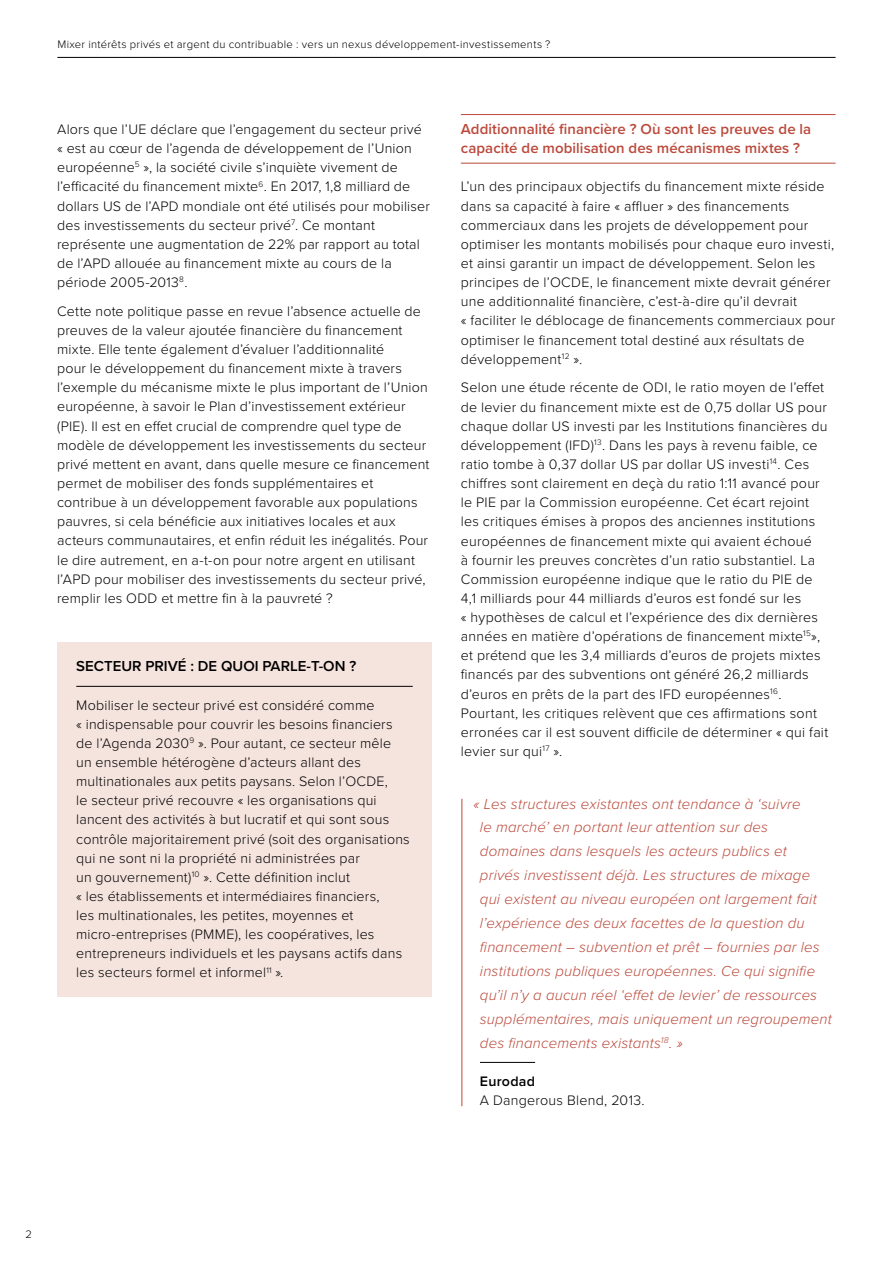
<style>
.page{position:relative;width:893px;height:1263px;background:#fff}
.page>*{position:absolute;margin:0;border:0;box-sizing:border-box;transform-origin:0 0}
.citations_rouge{font:italic 300 15px/23.9px "Proxima Nova";letter-spacing:.01em;color:#bb493b}
.t1{font:600 15px/19.2px "Proxima Nova";letter-spacing:.005em;color:#bb493b}
.t2{font:600 15px "Proxima Nova";color:#000}
.body{font:300 14.25px/19.2px "Proxima Nova";letter-spacing:.015em;color:#000}
.t3{font:300 11.25px "Proxima Nova";letter-spacing:.025em;color:#000}
.s1{font-style:italic}
.s2{font-weight:600}
</style>
<div class="page">
<hr style="left:57px;top:57px;width:779px;height:1px;background:#000">
<div style="left:57px;top:642px;width:375px;height:354px;background:#f5e4de"></div>
<hr style="left:76px;top:686px;width:337px;height:1px;background:#000">
<hr style="left:461px;top:799px;width:1px;height:307px;background:#bb493b">
<hr style="left:480px;top:1062px;width:55px;height:1px;background:#000">
<hr style="left:461px;top:114px;width:375px;height:1px;background:#bb493b">
<hr style="left:461px;top:163px;width:375px;height:1px;background:#bb493b">
<p class="t3" style="left:57px;top:36px;width:495px">Mixer intérêts privés et argent du contribuable : vers un nexus développement-investissements ?</p>
<p class="body" style="left:57px;top:119px;width:374px">Alors que l’UE déclare que l’engagement du secteur privé « est au cœur de l’agenda de développement de l’Union européenne<sup>5</sup> », la société civile s’inquiète vivement de l’efficacité du financement mixte<sup>6</sup>. En 2017, 1,8 milliard de dollars US de l’APD mondiale ont été utilisés pour mobiliser des investissements du secteur privé<sup>7</sup>. Ce montant représente une augmentation de 22% par rapport au total de l’APD allouée au financement mixte au cours de la période 2005-2013<sup>8</sup>.</p>
<p class="body" style="left:57px;top:301px;width:374px">Cette note politique passe en revue l’absence actuelle de preuves de la valeur ajoutée financière du financement mixte. Elle tente également d’évaluer l’additionnalité<br>pour le développement du financement mixte à travers l’exemple du mécanisme mixte le plus important de l’Union européenne, à savoir le Plan d’investissement extérieur (PIE). Il est en effet crucial de comprendre quel type de modèle de développement les investissements du secteur privé mettent en avant, dans quelle mesure ce financement permet de mobiliser des fonds supplémentaires et contribue à un développement favorable aux populations pauvres, si cela bénéficie aux initiatives locales et aux acteurs communautaires, et enfin réduit les inégalités. Pour le dire autrement, en a-t-on pour notre argent en utilisant l’APD pour mobiliser des investissements du secteur privé, remplir les ODD et mettre fin à la pauvreté ?</p>
<p class="t2" style="left:76px;top:655px;width:282px">SECTEUR PRIVÉ : DE QUOI PARLE-T-ON ?</p>
<p class="body" style="left:76px;top:694px;width:335px">Mobiliser le secteur privé est considéré comme<br>« indispensable pour couvrir les besoins financiers de l’Agenda 2030<sup>9</sup> ». Pour autant, ce secteur mêle un ensemble hétérogène d’acteurs allant des multinationales aux petits paysans. Selon l’OCDE,<br>le secteur privé recouvre « les organisations qui lancent des activités à but lucratif et qui sont sous contrôle majoritairement privé (soit des organisations qui ne sont ni la propriété ni administrées par<br>un gouvernement)<sup>10</sup> ». Cette définition inclut<br>« les établissements et intermédiaires financiers,<br>les multinationales, les petites, moyennes et micro-entreprises (PMME), les coopératives, les entrepreneurs individuels et les paysans actifs dans les secteurs formel et informel<sup>11</sup> »<span class="s1">.</span></p>
<h2 class="t1" style="left:461px;top:119px;width:352px">Additionnalité financière ? Où sont les preuves de la capacité de mobilisation des mécanismes mixtes ?</h2>
<p class="body" style="left:461px;top:176px;width:376px">L’un des principaux objectifs du financement mixte réside dans sa capacité à faire « affluer » des financements commerciaux dans les projets de développement pour optimiser les montants mobilisés pour chaque euro investi, et ainsi garantir un impact de développement. Selon les principes de l’OCDE, le financement mixte devrait générer une additionnalité financière, c’est-à-dire qu’il devrait<br>« faciliter le déblocage de financements commerciaux pour optimiser le financement total destiné aux résultats de développement<sup>12</sup> ».</p>
<p class="body" style="left:461px;top:377px;width:369px">Selon une étude récente de ODI, le ratio moyen de l’effet de levier du financement mixte est de 0,75 dollar US pour chaque dollar US investi par les Institutions financières du développement (IFD)<sup>13</sup>. Dans les pays à revenu faible, ce ratio tombe à 0,37 dollar US par dollar US investi<sup>14</sup>. Ces chiffres sont clairement en deçà du ratio 1:11 avancé pour le PIE par la Commission européenne. Cet écart rejoint les critiques émises à propos des anciennes institutions européennes de financement mixte qui avaient échoué<br>à fournir les preuves concrètes d’un ratio substantiel. La Commission européenne indique que le ratio du PIE de 4,1 milliards pour 44 milliards d’euros est fondé sur les<br>« hypothèses de calcul et l’expérience des dix dernières années en matière d’opérations de financement mixte<sup>15</sup>», et prétend que les 3,4 milliards d’euros de projets mixtes financés par des subventions ont généré 26,2 milliards d’euros en prêts de la part des IFD européennes<sup>16</sup>.<br>Pourtant, les critiques relèvent que ces affirmations sont erronées car il est souvent difficile de déterminer « qui fait levier sur qui<sup>17</sup> ».</p>
<p class="citations_rouge" style="left:480px;top:791px;width:353px;text-indent:-6px">« Les structures existantes ont tendance à ‘suivre<br>le marché’ en portant leur attention sur des domaines dans lesquels les acteurs publics et<br>privés investissent déjà. Les structures de mixage qui existent au niveau européen ont largement fait l’expérience des deux facettes de la question du financement – subvention et prêt – fournies par les institutions publiques européennes. Ce qui signifie qu’il n’y a aucun réel ‘effet de levier’ de ressources supplémentaires, mais uniquement un regroupement des financements existants<sup>18</sup>. »</p>
<p class="body" style="left:480px;top:1071px;width:166px"><span class="s2">Eurodad<br></span>A Dangerous Blend, 2013.</p>
<p class="t3" style="left:25px;top:1226px;width:8px">2</p>
</div>
